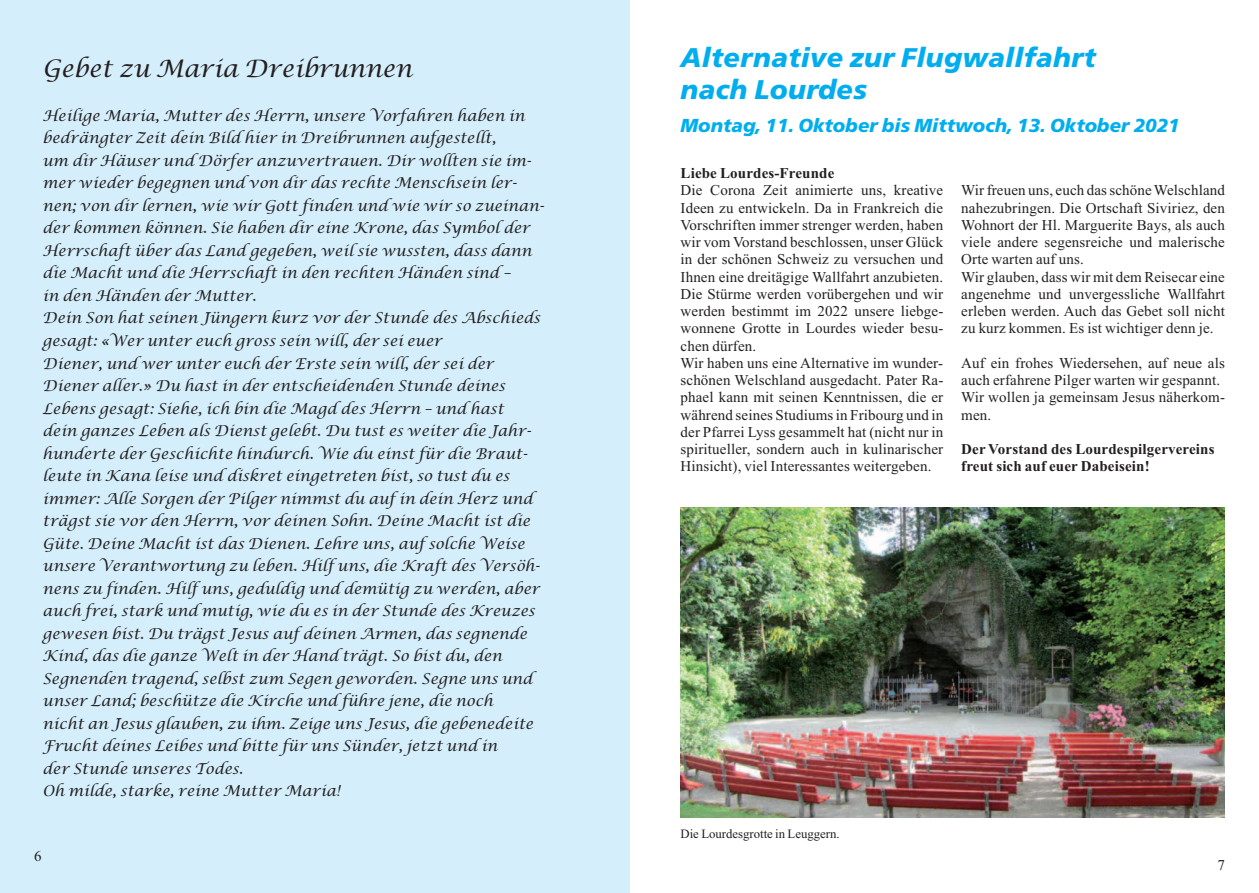
<style>
.page{position:relative;width:1259px;height:893px;background:#fff}
.page>*{position:absolute;margin:0;border:0;box-sizing:border-box;transform-origin:0 0}
.t1{font:italic 900 27px/31.5px "Frutiger";letter-spacing:.01em;color:#00aeef}
.t2{font:italic 24px "Lucida Calligraphy";color:#231f20}
.t3{font:italic 900 18.75px "Frutiger";color:#00aeef}
.t4{font:italic 15px/22.5px "Lucida Calligraphy";color:#231f20}
.t5{font:15px/17.2px "Times New Roman";letter-spacing:.01em;color:#231f20}
.t6{font:700 15px/17.2px "Times New Roman";letter-spacing:.01em;color:#231f20}
.t7{font:12.75px "Times New Roman";color:#231f20}
</style>
<div class="page">
<div style="left:0;top:0;width:629px;height:893px;background:#d4effb"></div>
<img style="left:680px;top:508px;width:545px;height:310px">
<h2 class="t2" style="left:43px;top:55px;width:371px">Gebet zu Maria Dreibrunnen</h2>
<p class="t4" style="left:43px;top:105px;width:503px">Heilige Maria, Mutter des Herrn, unsere Vorfahren haben in bedrängter Zeit dein Bild hier in Dreibrunnen aufgestellt,<br>um dir Häuser und Dörfer anzuvertrauen. Dir wollten sie im&shy;mer wieder begegnen und von dir das rechte Menschsein ler&shy;nen; von dir lernen, wie wir Gott finden und wie wir so zueinan&shy;der kommen können. Sie haben dir eine Krone, das Symbol der Herrschaft über das Land gegeben, weil sie wussten, dass dann die Macht und die Herrschaft in den rechten Händen sind –<br>in den Händen der Mutter.<br>Dein Son hat seinen Jüngern kurz vor der Stunde des Abschieds gesagt: «Wer unter euch gross sein will, der sei euer<br>Diener, und wer unter euch der Erste sein will, der sei der Diener aller.» Du hast in der entscheidenden Stunde deines Lebens gesagt: Siehe, ich bin die Magd des Herrn – und hast<br>dein ganzes Leben als Dienst gelebt. Du tust es weiter die Jahr&shy;hunderte der Geschichte hindurch. Wie du einst für die Braut&shy;leute in Kana leise und diskret eingetreten bist, so tust du es immer: Alle Sorgen der Pilger nimmst du auf in dein Herz und trägst sie vor den Herrn, vor deinen Sohn. Deine Macht ist die Güte. Deine Macht ist das Dienen. Lehre uns, auf solche Weise unsere Verantwortung zu leben. Hilf uns, die Kraft des Versöh&shy;nens zu finden. Hilf uns, geduldig und demütig zu werden, aber auch frei, stark und mutig, wie du es in der Stunde des Kreuzes gewesen bist. Du trägst Jesus auf deinen Armen, das segnende Kind, das die ganze Welt in der Hand trägt. So bist du, den Segnenden tragend, selbst zum Segen geworden. Segne uns und unser Land; beschütze die Kirche und führe jene, die noch<br>nicht an Jesus glauben, zu ihm. Zeige uns Jesus, die gebenedeite Frucht deines Leibes und bitte für uns Sünder, jetzt und in<br>der Stunde unseres Todes.<br>Oh milde, starke, reine Mutter Maria!</p>
<p class="t5" style="left:34px;top:847px;width:9px">6</p>
<h1 class="t1" style="left:680px;top:44px;width:417px">Alternative zur Flugwallfahrt nach Lourdes</h1>
<p class="t3" style="left:680px;top:118px;width:501px">Montag, 11. Oktober bis Mittwoch, 13. Oktober 2021</p>
<p class="t6" style="left:680px;top:164px;width:155px">Liebe Lourdes-Freunde</p>
<p class="t5" style="left:680px;top:182px;width:264px">Die Corona Zeit animierte uns, kreative Ideen zu entwickeln. Da in Frankreich die Vorschriften immer strenger werden, haben wir vom Vorstand beschlossen, unser Glück in der schönen Schweiz zu versuchen und Ihnen eine dreitägige Wallfahrt anzubieten.<br>Die Stürme werden vorübergehen und wir werden bestimmt im 2022 unsere liebge&shy;wonnene Grotte in Lourdes wieder besu&shy;chen dürfen.<br>Wir haben uns eine Alternative im wunder&shy;schönen Welschland ausgedacht. Pater Ra&shy;phael kann mit seinen Kenntnissen, die er während seines Studiums in Fribourg und in der Pfarrei Lyss gesammelt hat (nicht nur in spiritueller, sondern auch in kulinarischer Hinsicht), viel Interessantes weitergeben.</p>
<p class="t5" style="left:961px;top:182px;width:265px">Wirfreuen uns, euch dasschöneWelschland nahezubringen. Die Ortschaft Siviriez, den Wohnort der Hl. Marguerite Bays, als auch viele andere segensreiche und malerische Orte warten auf uns.<br>Wir glauben, dass wir mit dem Reisecar eine angenehme und unvergessliche Wallfahrt erleben werden. Auch das Gebet soll nicht zu kurz kommen. Es ist wichtiger denn je.</p>
<p class="t5" style="left:961px;top:354px;width:265px">Auf ein frohes Wiedersehen, auf neue als auch erfahrene Pilger warten wir gespannt.<br>Wir wollen ja gemeinsam Jesus näherkom&shy;men.</p>
<p class="t6" style="left:961px;top:440px;width:255px">Der Vorstand des Lourdespilgervereins freut sich auf euer Dabeisein!</p>
<p class="t7" style="left:680px;top:826px;width:161px">Die Lourdesgrotte in Leuggern.</p>
<p class="t5" style="left:1217px;top:856px;width:9px">7</p>
</div>
